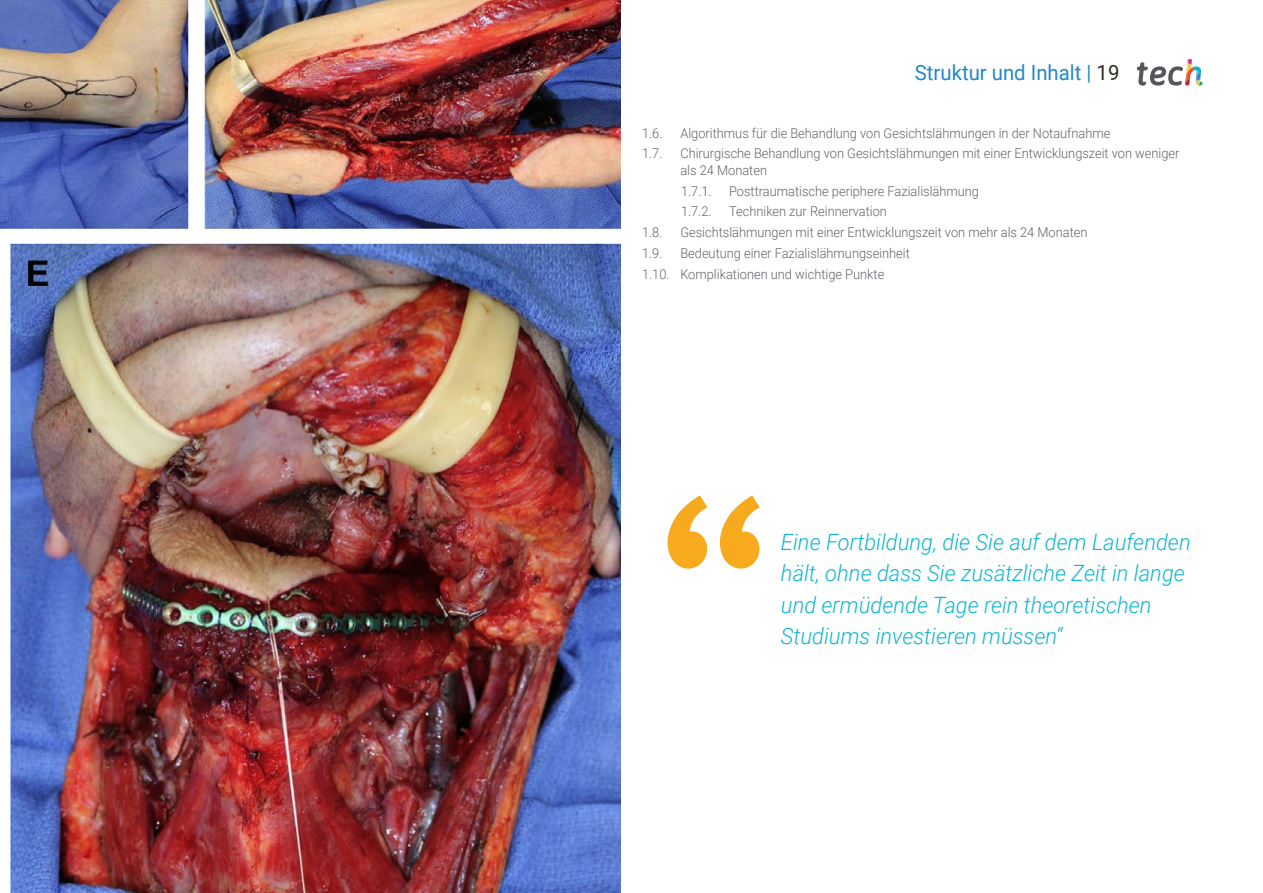
<style>
.page{position:relative;width:1263px;height:893px;background:#fff}
.page>*{position:absolute;margin:0;border:0;box-sizing:border-box;transform-origin:0 0}
.t1{font:italic 300 22.5px/31.5px "Roboto";color:#0fb6cf}
.t2{font:21px "Roboto";color:#2488c9}
.t3{font:300 13.5px/16.5px "Roboto";color:#61646a;scale:.95 1}
.s1{color:#312e20}
</style>
<div class="page">
<img style="left:0;top:0;width:621px;height:893px">
<svg style="left:667px;top:495px;width:93px;height:74px"></svg>
<svg style="left:1137px;top:59px;width:65px;height:27px"></svg>
<h2 class="t2" style="left:915px;top:57px;width:206px">Struktur und Inhalt | <span class="s1">19</span></h2>
<p class="t3" style="left:642px;top:124px;width:23px">1.6.</p>
<p class="t3" style="left:680px;top:124px;width:454px">Algorithmus für die Behandlung von Gesichtslähmungen in der Notaufnahme</p>
<p class="t3" style="left:642px;top:145px;width:23px">1.7.</p>
<p class="t3" style="left:680px;top:145px;width:527px">Chirurgische Behandlung von Gesichtslähmungen mit einer Entwicklungszeit von weniger als 24 Monaten</p>
<p class="t3" style="left:681px;top:182px;width:34px">1.7.1.</p>
<p class="t3" style="left:729px;top:182px;width:265px">Posttraumatische periphere Fazialislähmung</p>
<p class="t3" style="left:681px;top:203px;width:34px">1.7.2.</p>
<p class="t3" style="left:729px;top:203px;width:168px">Techniken zur Reinnervation</p>
<p class="t3" style="left:642px;top:224px;width:23px">1.8.</p>
<p class="t3" style="left:680px;top:224px;width:430px">Gesichtslähmungen mit einer Entwicklungszeit von mehr als 24 Monaten</p>
<p class="t3" style="left:642px;top:244px;width:23px">1.9.</p>
<p class="t3" style="left:642px;top:242px;width:283px;line-height:20.7px;text-indent:38px">Bedeutung einer Fazialislähmungseinheit<br>1.10. Komplikationen und wichtige Punkte</p>
<h1 class="t1" style="left:781px;top:525px;width:411px">Eine Fortbildung, die Sie auf dem Laufenden hält, ohne dass Sie zusätzliche Zeit in lange und ermüdende Tage rein theoretischen Studiums investieren müssen“</h1>
</div>
